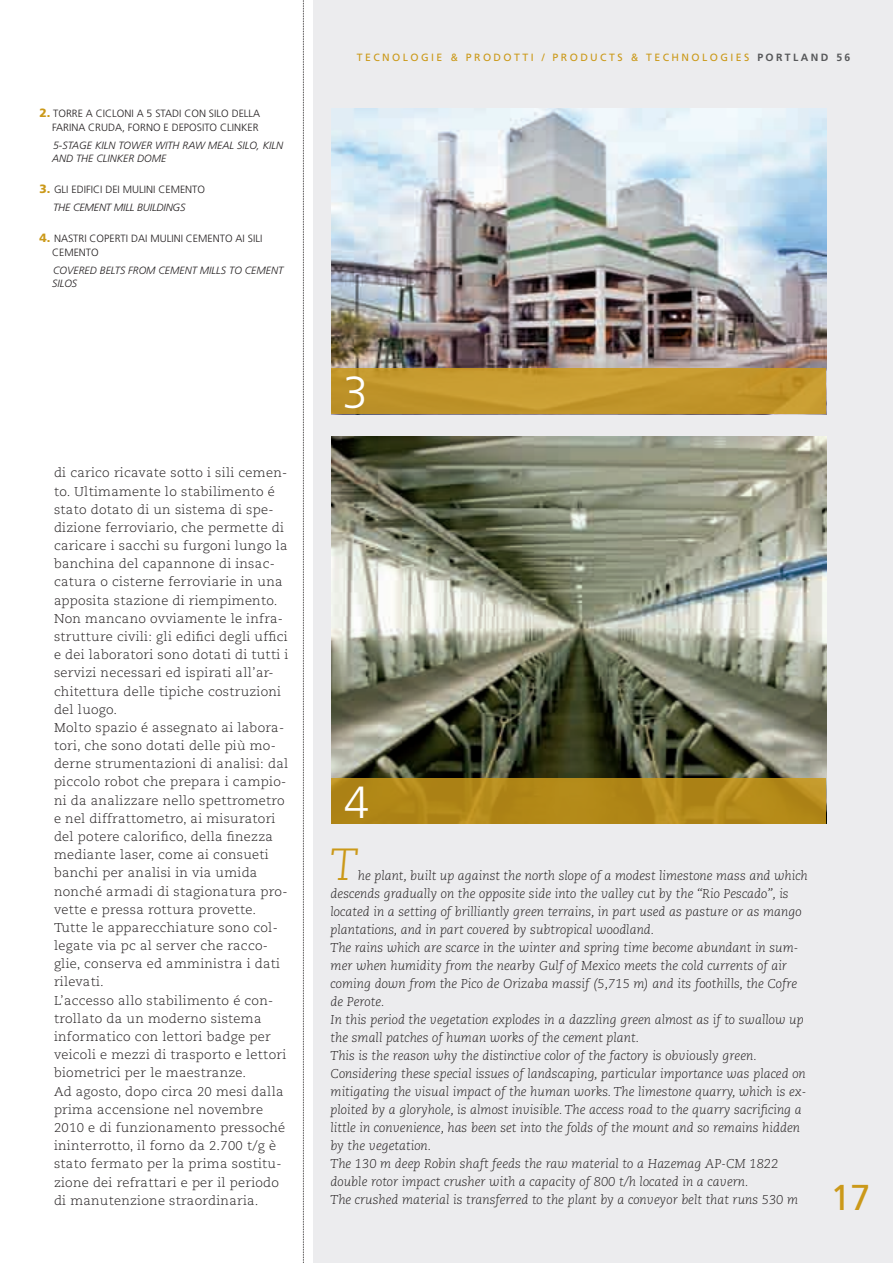
<style>
.page{position:relative;width:893px;height:1263px;background:#fff}
.page>*{position:absolute;margin:0;border:0;box-sizing:border-box;transform-origin:0 0}
.t1{font:300 45px "Frutiger";color:#fff}
.t2{font:italic 300 45px "Caecilia";color:#cb9919}
.t3{font:36px "Frutiger";color:#cb9919}
.t4{font:300 12.75px/18.1px "Caecilia";letter-spacing:.02em;color:#231f20}
.t5{font:italic 300 12.75px/18px "Caecilia";color:#231f20}
.t6{font:300 10.5px/13.5px "Frutiger";color:#231f20;text-align:right}
.t7{font:italic 300 10.5px/13.5px "Frutiger";color:#231f20}
.t8{font:10.5px "Frutiger";letter-spacing:.23em;color:#cb9919}
.s1{font-weight:900;font-size:12px;color:#cb9919}
.s2{font-style:italic}
.s3{font-weight:700;color:#57585a}
</style>
<div class="page">
<div style="left:314px;top:0;width:579px;height:1263px;background:#ececee"></div>
<svg style="left:303px;top:0;width:1px;height:1263px"></svg>
<img style="left:332px;top:108px;width:494px;height:260px">
<div style="left:332px;top:368px;width:494px;height:46px;background:#c3972b"></div>
<img style="left:332px;top:437px;width:494px;height:340px">
<svg style="left:332px;top:777px;width:494px;height:46px;fill:#b18817"></svg>
<p class="t6" style="left:39px;top:107px;width:222px"><span class="s1">2.</span> TORRE A CICLONI A 5 STADI CON SILO DELLA<br>FARINA CRUDA, FORNO E DEPOSITO CLINKER</p>
<p class="t7" style="left:52px;top:138px;width:233px">5-STAGE KILN TOWER WITH RAW MEAL SILO, KILN<br>AND THE CLINKER DOME</p>
<p class="t6" style="left:39px;top:181px;width:167px;line-height:17.7px;text-align:center"><span class="s1">3.</span> GLI EDIFICI DEI MULINI CEMENTO<br><span class="s2">THE CEMENT MILL BUILDINGS</span></p>
<p class="t6" style="left:52px;top:232px;width:212px;text-align:left;text-indent:-13px"><span class="s1">4.</span> NASTRI COPERTI DAI MULINI CEMENTO AI SILI<br>CEMENTO</p>
<p class="t7" style="left:52px;top:263px;width:233px">COVERED BELTS FROM CEMENT MILL S TO CEMENT<br>SILOS</p>
<p class="t4" style="left:54px;top:464px;width:236px">di carico ricavate sotto i sili cemen&shy;to. Ultimamente lo stabilimento é stato dotato di un sistema di spe&shy;dizione ferroviario, che permette di caricare i sacchi su furgoni lungo la banchina del capannone di insac&shy;catura o cisterne ferroviarie in una apposita stazione di riempimento.<br>Non mancano ovviamente le infra&shy;strutture civili: gli edifici degli uffici e dei laboratori sono dotati di tutti i servizi necessari ed ispirati all’ar&shy;chitettura delle tipiche costruzioni del luogo.<br>Molto spazio é assegnato ai labora&shy;tori, che sono dotati delle più mo&shy;derne strumentazioni di analisi: dal piccolo robot che prepara i campio&shy;ni da analizzare nello spettrometro e nel diffrattometro, ai misuratori del potere calorifico, della finezza mediante laser, come ai consueti banchi per analisi in via umida nonché armadi di stagionatura pro&shy;vette e pressa rottura provette.<br>Tutte le apparecchiature sono col&shy;legate via pc al server che racco&shy;glie, conserva ed amministra i dati rilevati.<br>L’accesso allo stabilimento é con&shy;trollato da un moderno sistema informatico con lettori badge per veicoli e mezzi di trasporto e lettori biometrici per le maestranze.<br>Ad agosto, dopo circa 20 mesi dalla prima accensione nel novembre 2010 e di funzionamento pressoché ininterrotto, il forno da 2.700 t/g è stato fermato per la prima sostitu&shy;zione dei refrattari e per il periodo di manutenzione straordinaria.</p>
<p class="t8" style="left:357px;top:51px;width:495px">TEC NOL OGIE &amp; PRODOTTI / PRODUC TS &amp; TEC HNOL OGIES <span class="s3">PORTLAND 56</span></p>
<h1 class="t1" style="left:343px;top:367px;width:27px">3</h1>
<h1 class="t1" style="left:344px;top:777px;width:27px">4</h1>
<h1 class="t2" style="left:331px;top:839px;width:29px">T</h1>
<p class="t5" style="left:331px;top:867px;width:479px;text-indent:27px">he plant, built up against the north slope of a modest limestone mass and which descends gradually on the opposite side into the valley cut by the “Rio Pescado”, is located in a setting of brilliantly green terrains, in part used as pasture or as mango plantations, and in part covered by subtropical woodland.<br>The rains which are scarce in the winter and spring time become abundant in sum&shy;mer when humidity from the nearby Gulf of Mexico meets the cold currents of air coming down from the Pico de Orizaba massif (5,715 m) and its foothills, the Cofre de Perote.<br>In this period the vegetation explodes in a dazzling green almost as if to swallow up the small patches of human works of the cement plant.<br>This is the reason why the distinctive color of the factory is obviously green.<br>Considering these special issues of landscaping, particular importance was placed on mitigating the visual impact of the human works. The limestone quarry, which is ex&shy;ploited by a gloryhole, is almost invisible. The access road to the quarry sacrificing a little in convenience, has been set into the folds of the mount and so remains hidden by the vegetation.<br>The 130 m deep Robin shaft feeds the raw material to a Hazemag AP-CM 1822 double rotor impact crusher with a capacity of 800 t/h located in a cavern.<br>The crushed material is transferred to the plant by a conveyor belt that runs 530 m</p>
<h2 class="t3" style="left:830px;top:1176px;width:42px">17</h2>
</div>
